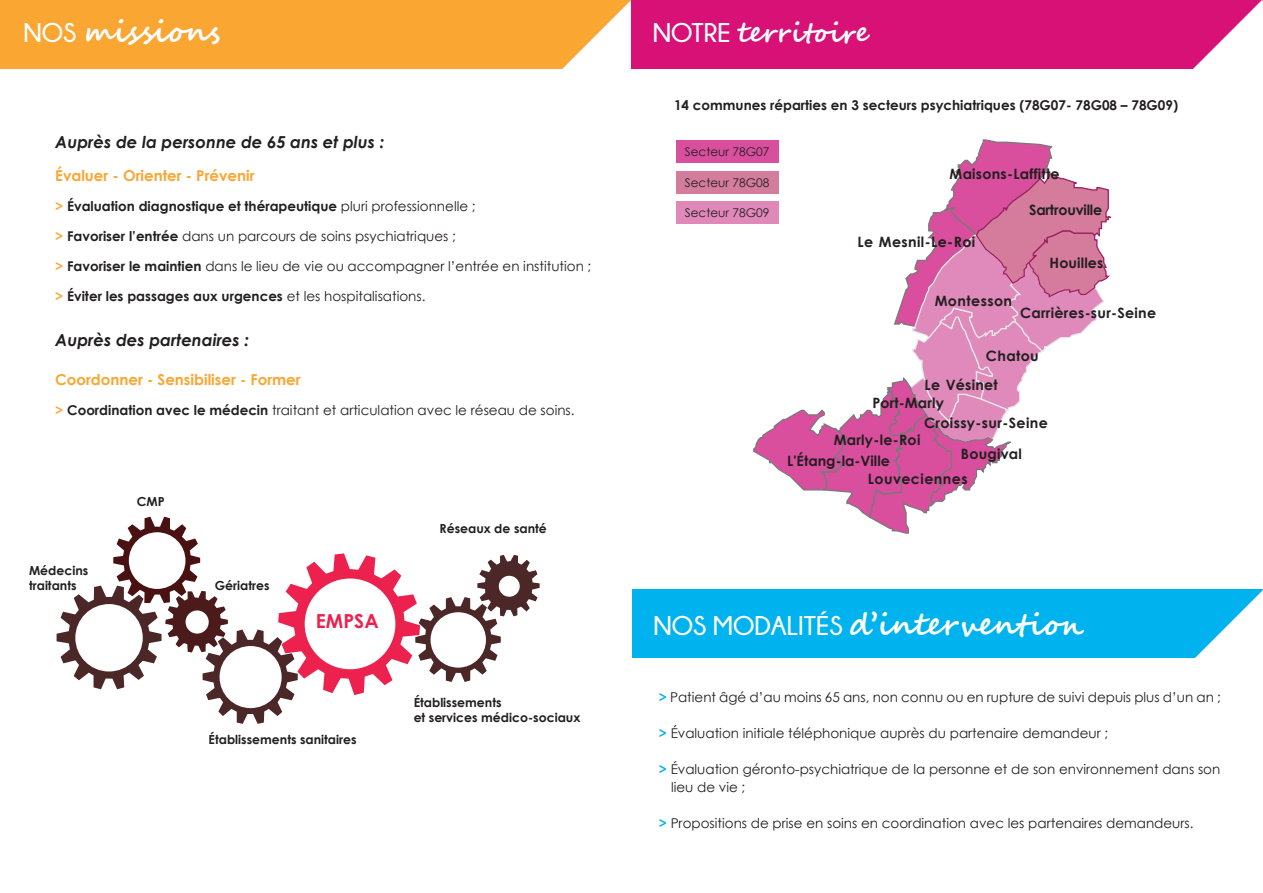
<style>
.page{position:relative;width:1263px;height:893px;background:#fff}
.page>*{position:absolute;margin:0;border:0;box-sizing:border-box;transform-origin:0 0}
.t1{font:700 30px "Segoe Script";color:#fff}
.t2{font:700 27px "Segoe Script";color:#fff}
.t3{font:700 19.35px "Century Gothic";color:#ed214e}
.t4{font:italic 700 16.5px "Century Gothic";color:#231f20}
.t5{font:700 15px "Century Gothic";color:#faa633}
.t6{font:700 14.25px/31.2px "Century Gothic";letter-spacing:.02em;color:#231f20}
.t7{font:700 14.25px "Century Gothic";color:#231f20}
.t8{font:700 14.25px "Century Gothic";letter-spacing:-.015em;color:#231f20}
.t9{font:13.5px/18px "Century Gothic";color:#231f20}
.t10{font:700 13.5px "Century Gothic";color:#231f20}
.t11{font:700 12.45px/15px "Century Gothic";color:#231f20}
.t12{font:12px "Century Gothic";color:#231f20}
.s1{font-family:"Champagne&Limousines";font-size:27px}
.s2{font-family:"Champagne&Limousines"}
.s3{color:#faa633}
.s4{font-weight:400}
.s5{font-weight:700;color:#faa633}
.s6{font-weight:700}
.s7{font-weight:700;color:#00b3ef}
</style>
<div class="page">
<div style="left:0;top:0;width:631px;height:68px;background:#faa633"></div>
<svg style="left:560px;top:0;width:144px;height:69px"></svg>
<div style="left:631px;top:0;width:632px;height:68px;background:#d81177"></div>
<svg style="left:1190px;top:0;width:73px;height:69px"></svg>
<div style="left:632px;top:589px;width:631px;height:68px;background:#00b3ef"></div>
<svg style="left:1191px;top:590px;width:72px;height:68px"></svg>
<svg style="left:57px;top:517px;width:483px;height:207px"></svg>
<svg style="left:752px;top:139px;width:359px;height:395px"></svg>
<div style="left:676px;top:140px;width:102px;height:23px;background:#d8509d"></div>
<div style="left:676px;top:171px;width:102px;height:22px;background:#d47c9c"></div>
<div style="left:676px;top:201px;width:102px;height:23px;background:#e089b9"></div>
<h1 class="t1" style="left:23px;top:7px;width:198px"><span class="s1">NOS</span> missions</h1>
<h2 class="t2" style="left:653px;top:11px;width:218px"><span class="s2">NOTRE</span> territoire</h2>
<p class="t4" style="left:55px;top:130px;width:331px">Auprès de la personne de 65 ans et plus :</p>
<p class="t5" style="left:55px;top:165px;width:201px">évaluer - Orienter - Prévenir</p>
<p class="t10" style="left:55px;top:196px;width:422px"><span class="s3">&gt;</span> évaluation diagnostique et thérapeutique <span class="s4">pluri professionnelle ;</span></p>
<p class="t9" style="left:55px;top:227px;width:402px"><span class="s5">&gt;</span> <span class="s6">Favoriser l’entrée</span> dans un parcours de soins psychiatriques ;</p>
<p class="t9" style="left:55px;top:257px;width:538px"><span class="s5">&gt;</span> <span class="s6">Favoriser le maintien</span> dans le lieu de vie ou accompagner l’entrée en institution ;</p>
<p class="t10" style="left:55px;top:286px;width:372px"><span class="s3">&gt;</span> éviter les passages aux urgences <span class="s4">et les hospitalisations.</span></p>
<p class="t4" style="left:55px;top:328px;width:195px">Auprès des partenaires :</p>
<p class="t5" style="left:55px;top:369px;width:247px">Coordonner - Sensibiliser - Former</p>
<p class="t9" style="left:55px;top:401px;width:521px"><span class="s5">&gt;</span> <span class="s6">Coordination avec le médecin</span> traitant et articulation avec le réseau de soins.</p>
<p class="t11" style="left:29px;top:562px;width:61px">médecins traitants</p>
<p class="t11" style="left:137px;top:493px;width:10px">CMP</p>
<p class="t11" style="left:215px;top:577px;width:56px">Gériatres</p>
<h3 class="t3" style="left:316px;top:606px;width:14px">EMPSA</h3>
<p class="t11" style="left:209px;top:731px;width:149px">établissements sanitaires</p>
<p class="t11" style="left:439px;top:521px;width:109px">Réseaux de santé</p>
<p class="t11" style="left:414px;top:694px;width:168px">établissements<br>et services médico-sociaux</p>
<p class="t10" style="left:674px;top:95px;width:506px">14 communes réparties en 3 secteurs psychiatriques (78G07- 78G08 – 78G09)</p>
<p class="t12" style="left:685px;top:143px;width:86px">Secteur 78G07</p>
<p class="t12" style="left:685px;top:174px;width:86px">Secteur 78G08</p>
<p class="t12" style="left:685px;top:204px;width:86px">Secteur 78G09</p>
<p class="t6" style="left:949px;top:158px;width:112px">Maisons-Laffitte</p>
<p class="t8" style="left:1029px;top:199px;width:75px">Sartrouville</p>
<p class="t6" style="left:857px;top:226px;width:119px">Le Mesnil-Le-Roi</p>
<p class="t6" style="left:1049px;top:246px;width:55px">Houilles</p>
<p class="t6" style="left:935px;top:284px;width:79px">Montesson</p>
<p class="t6" style="left:1020px;top:296px;width:138px">Carrières-sur-Seine</p>
<p class="t6" style="left:925px;top:340px;width:116px;line-height:29.5px;text-indent:61px">Chatou<br>Le Vésinet</p>
<p class="t6" style="left:872px;top:387px;width:73px">Port-Marly</p>
<p class="t6" style="left:961px;top:406px;width:88px;text-indent:-37px">Croissy-sur-Seine<br>Bougival</p>
<p class="t6" style="left:834px;top:423px;width:88px">Marly-le-Roi</p>
<p class="t7" style="left:787px;top:450px;width:104px">L'Étang-la-Ville</p>
<p class="t6" style="left:868px;top:462px;width:101px">Louveciennes</p>
<h1 class="t1" style="left:653px;top:600px;width:432px"><span class="s1">N OS MODALITÉS</span> d’intervention</h1>
<p class="t9" style="left:659px;top:688px;width:563px"><span class="s7">&gt;</span> Patient âgé d’au moins 65 ans, non connu ou en rupture de suivi depuis plus d’un an ;</p>
<p class="t9" style="left:659px;top:724px;width:451px"><span class="s7">&gt;</span> Évaluation initiale téléphonique auprès du partenaire demandeur ;</p>
<p class="t9" style="left:671px;top:760px;width:551px;text-indent:-12px"><span class="s7">&gt;</span> Évaluation géronto-psychiatrique de la personne et de son environnement dans son lieu de vie ;</p>
<p class="t9" style="left:659px;top:814px;width:536px"><span class="s7">&gt;</span> Propositions de prise en soins en coordination avec les partenaires demandeurs.</p>
</div>
